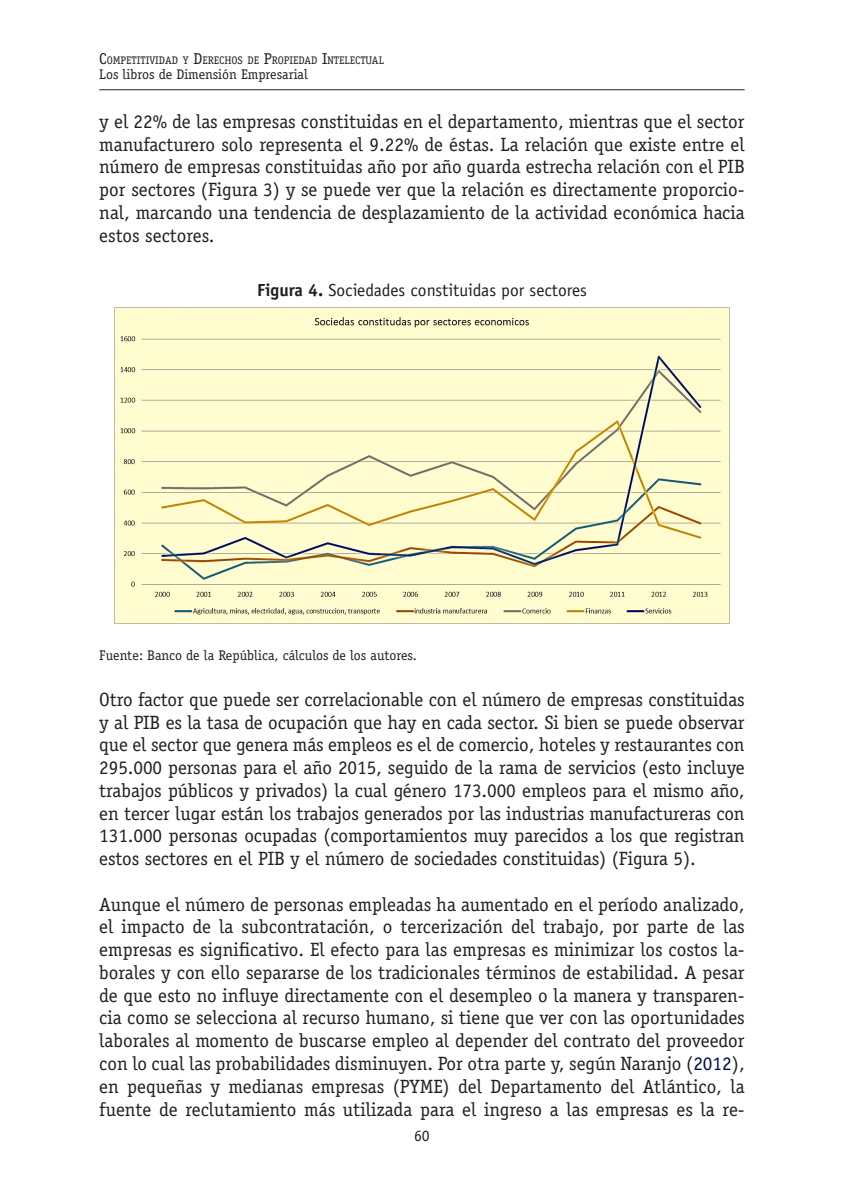
<style>
.page{position:relative;width:844px;height:1191px;background:#fff}
.page>*{position:absolute;margin:0;border:0;box-sizing:border-box;transform-origin:0 0}
.t1{font:19.25px/22.8px "Officina Serif Std";color:#231f20;text-align:justify}
.titulo_grafica{font:17.5px "Officina Sans Std";color:#231f20}
.t2{font:15.75px "Officina Serif Std";color:#231f20}
.t3{font:14px "Officina Serif Std";color:#231f20}
.t4{font:11.03px "Officina Serif Std";color:#231f20}
.s1{font-size:15.75px}
.s2{font-weight:700}
.s3{color:#030e49}
</style>
<div class="page">
<hr style="left:99px;top:89px;width:645px;height:1px;background:#231f20">
<img style="left:115px;top:308px;width:614px;height:316px">
<p class="t4" style="left:99px;top:53px;width:286px"><span class="s1">C</span>OMPETITIVIDAD Y <span class="s1">D</span>ERECHOS DE <span class="s1">P</span>ROPIEDAD <span class="s1">I</span>NTELECTUAL</p>
<p class="t3" style="left:99px;top:66px;width:210px">Los libros de Dimensión Empresarial</p>
<p class="t1" style="left:99px;top:110px;width:646px">y el 22% de las empresas constituidas en el departamento, mientras que el sector manufacturero solo representa el 9.22% de éstas. La relación que existe entre el número de empresas constituidas año por año guarda estrecha relación con el PIB por sectores (Figura 3) y se puede ver que la relación es directamente proporcio&shy;nal, marcando una tendencia de desplazamiento de la actividad económica hacia estos sectores.</p>
<p class="titulo_grafica" style="left:257px;top:280px;width:331px"><span class="s2">Figura 4.</span> Sociedades constituidas por sectores</p>
<p class="t3" style="left:99px;top:647px;width:319px">Fuente: Banco de la República, cálculos de los autores.</p>
<p class="t1" style="left:99px;top:688px;width:646px">Otro factor que puede ser correlacionable con el número de empresas constituidas y al PIB es la tasa de ocupación que hay en cada sector. Si bien se puede observar que el sector que genera más empleos es el de comercio, hoteles y restaurantes con 295.000 personas para el año 2015, seguido de la rama de servicios (esto incluye trabajos públicos y privados) la cual género 173.000 empleos para el mismo año, en tercer lugar están los trabajos generados por las industrias manufactureras con 131.000 personas ocupadas (comportamientos muy parecidos a los que registran estos sectores en el PIB y el número de sociedades constituidas) (Figura 5).</p>
<p class="t1" style="left:99px;top:892px;width:646px">Aunque el número de personas empleadas ha aumentado en el período analizado, el impacto de la subcontratación, o tercerización del trabajo, por parte de las empresas es significativo. El efecto para las empresas es minimizar los costos la&shy;borales y con ello separarse de los tradicionales términos de estabilidad. A pesar de que esto no influye directamente con el desempleo o la manera y transparen&shy;cia como se selecciona al recurso humano, si tiene que ver con las oportunidades laborales al momento de buscarse empleo al depender del contrato del proveedor con lo cual las probabilidades disminuyen. Por otra parte y, según Naranjo (<span class="s3">2012</span>), en pequeñas y medianas empresas (PYME) del Departamento del Atlántico, la fuente de reclutamiento más utilizada para el ingreso a las empresas es la re-</p>
<p class="t2" style="left:414px;top:1126px;width:17px">60</p>
</div>
